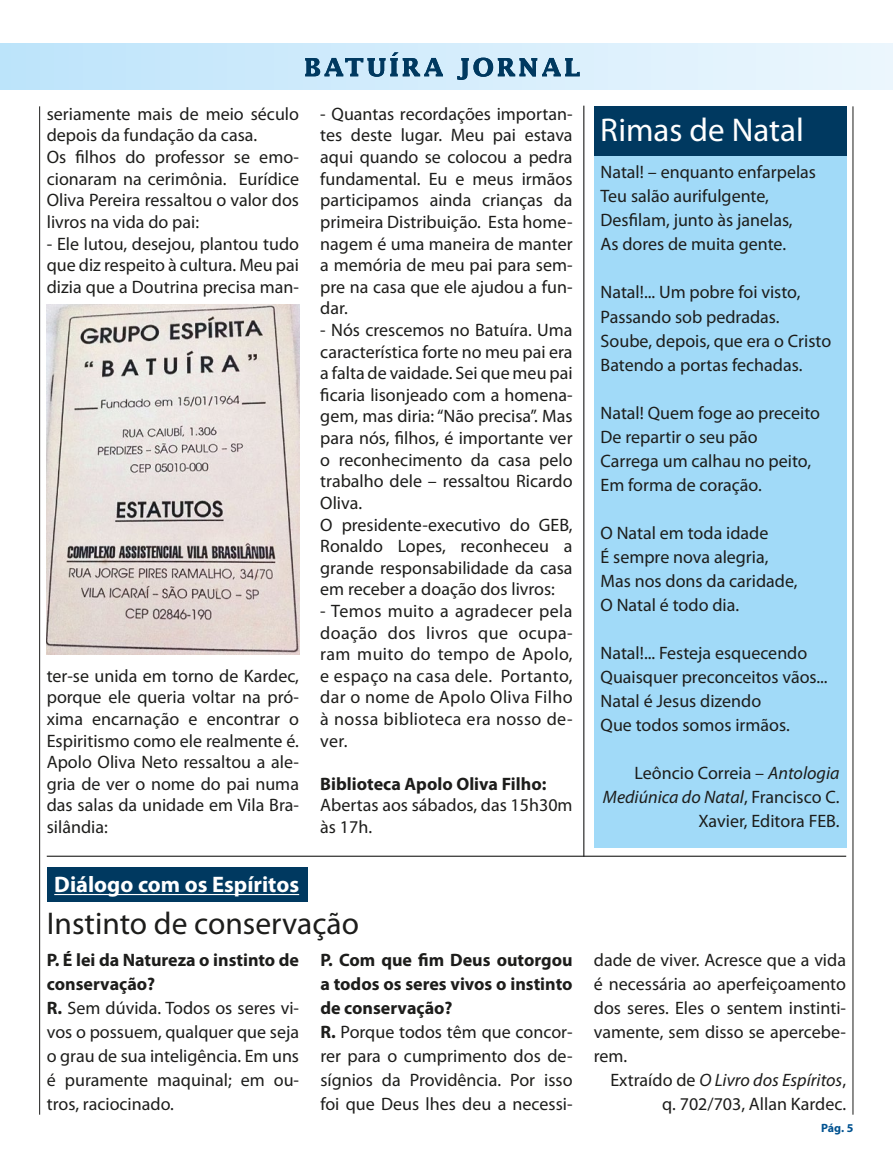
<style>
.page{position:relative;width:893px;height:1170px;background:#fff}
.page>*{position:absolute;margin:0;border:0;box-sizing:border-box;transform-origin:0 0}
.t1{font:33px "Myriad Pro";color:#fff}
.t2{font:31.5px "Myriad Pro";color:#1d1d1b}
.t3{font:700 22.5px "Myriad Pro";color:#fff}
.t4{font:18px/21.6px "Myriad Pro";color:#1d1d1b}
.t5{font:700 18px "Myriad Pro";color:#1d1d1b}
.t6{font:700 12px "Myriad Pro";color:#005290}
.s1{font-style:italic}
.s2{font-weight:700}
</style>
<div class="page">
<div style="left:0;top:44px;width:893px;height:45px;background:linear-gradient(to right,#bde4fa,#ecf6fd)"></div>
<hr style="left:853px;top:106px;width:1px;height:1008px;background:#1d1d1b">
<hr style="left:39px;top:106px;width:1px;height:1008px;background:#1d1d1b">
<svg style="left:305px;top:52px;width:138px;height:25px;background:#85abc3"></svg>
<svg style="left:457px;top:58px;width:123px;height:22px;background:#80a4bc"></svg>
<img style="left:47px;top:304px;width:252px;height:350px">
<div style="left:594px;top:106px;width:252px;height:741px;background:#a1daf8"></div>
<div style="left:594px;top:106px;width:252px;height:50px;background:#003960"></div>
<hr style="left:583px;top:106px;width:1px;height:750px;background:#1d1d1b">
<div style="left:47px;top:867px;width:260px;height:34px;background:#003960"></div>
<hr style="left:54px;top:893px;width:245px;height:2px;background:#fff">
<hr style="left:47px;top:855px;width:799px;height:1px;background:#1d1d1b">
<p class="t4" style="left:47px;top:103px;width:254px">seriamente mais de meio século depois da fundação da casa.<br>Os filhos do professor se emo&shy;cionaram na cerimônia. Eurídice<br>Oliva Pereira ressaltou o valor dos livros na vida do pai:</p>
<p class="t4" style="left:47px;top:232px;width:254px;text-align:justify">- Ele lutou, desejou, plantou tudo que diz respeito à cultura. Meu pai dizia que a Doutrina precisa man-</p>
<p class="t4" style="left:47px;top:664px;width:254px;text-align:justify">ter-se unida em torno de Kardec, porque ele queria voltar na pró&shy;xima encarnação e encontrar o Espiritismo como ele realmente é.<br>Apolo Oliva Neto ressaltou a ale&shy;gria de ver o nome do pai numa das salas da unidade em Vila Bra&shy;silândia:</p>
<p class="t3" style="left:54px;top:869px;width:246px">Diálogo com os Espíritos</p>
<p class="t4" style="left:320px;top:103px;width:254px;text-align:justify">- Quantas recordações importan&shy;tes deste lugar. Meu pai estava aqui quando se colocou a pedra fundamental. Eu e meus irmãos participamos ainda crianças da primeira Distribuição. Esta home&shy;nagem é uma maneira de manter a memória de meu pai para sem&shy;pre na casa que ele ajudou a fun&shy;dar.</p>
<p class="t4" style="left:320px;top:319px;width:254px">- Nós crescemos no Batuíra. Uma característica forte no meu pai era a falta de vaidade. Sei que meu pai ficaria lisonjeado com a homena&shy;gem, mas diria: “Não precisa”. Mas para nós, filhos, é importante ver o reconhecimento da casa pelo trabalho dele – ressaltou Ricardo<br>Oliva.<br>O presidente-executivo do GEB,<br>Ronaldo Lopes, reconheceu a grande responsabilidade da casa em receber a doação dos livros:</p>
<p class="t4" style="left:320px;top:599px;width:254px;text-align:justify">- Temos muito a agradecer pela doação dos livros que ocupa&shy;ram muito do tempo de Apolo, e espaço na casa dele. Portanto, dar o nome de Apolo Oliva Filho à nossa biblioteca era nosso de&shy;ver.</p>
<p class="t5" style="left:320px;top:772px;width:228px">Biblioteca Apolo Oliva Filho:</p>
<p class="t4" style="left:320px;top:794px;width:254px">Abertas aos sábados, das 15h30m às 17h.</p>
<h2 class="t2" style="left:47px;top:903px;width:314px">Instinto de conservação</h2>
<h1 class="t1" style="left:600px;top:109px;width:205px">Rimas de Natal</h1>
<p class="t4" style="left:601px;top:160px;width:217px;line-height:24px">Natal! – enquanto enfarpelas<br>Teu salão aurifulgente,<br>Desfilam, junto às janelas,<br>As dores de muita gente.</p>
<p class="t4" style="left:601px;top:280px;width:232px;line-height:24px">Natal!... Um pobre foi visto,<br>Passando sob pedradas.<br>Soube, depois, que era o Cristo<br>Batendo a portas fechadas.</p>
<p class="t4" style="left:601px;top:400px;width:221px;line-height:24px">Natal! Quem foge ao preceito<br>De repartir o seu pão<br>Carrega um calhau no peito,<br>Em forma de coração.</p>
<p class="t4" style="left:601px;top:520px;width:199px;line-height:24px">O Natal em toda idade<br>É sempre nova alegria,<br>Mas nos dons da caridade,<br>O Natal é todo dia.</p>
<p class="t4" style="left:601px;top:640px;width:229px;line-height:24px">Natal!... Festeja esquecendo<br>Quaisquer preconceitos vãos...<br>Natal é Jesus dizendo<br>Que todos somos irmãos.</p>
<p class="t4" style="left:603px;top:760px;width:238px;line-height:24px;text-align:right">Leôncio Correia – <span class="s1">Antologia<br>Mediúnica do Natal</span>, Francisco C.<br>Xavier, Editora FEB.</p>
<p class="t4" style="left:47px;top:947px;width:254px;line-height:24px"><span class="s2">P. É lei da Natureza o instinto de conservação?<br>R.</span> Sem dúvida. Todos os seres vi&shy;vos o possuem, qualquer que seja o grau de sua inteligência. Em uns é puramente maquinal; em ou&shy;tros, raciocinado.</p>
<p class="t4" style="left:320px;top:947px;width:254px;line-height:24px"><span class="s2">P. Com que fim Deus outorgou a todos os seres vivos o instinto de conservação?<br>R.</span> Porque todos têm que concor&shy;rer para o cumprimento dos de&shy;sígnios da Providência. Por isso foi que Deus lhes deu a necessi-</p>
<p class="t4" style="left:594px;top:947px;width:254px;line-height:24px;text-align:justify">dade de viver. Acresce que a vida é necessária ao aperfeiçoamento dos seres. Eles o sentem instinti&shy;vamente, sem disso se apercebe&shy;rem.</p>
<p class="t4" style="left:610px;top:1067px;width:237px;line-height:24px;text-align:right">Extraído de <span class="s1">O Livro dos Espíritos</span>, q. 702/703, Allan Kardec.</p>
<p class="t6" style="left:821px;top:1120px;width:34px">Pág. 5</p>
</div>
